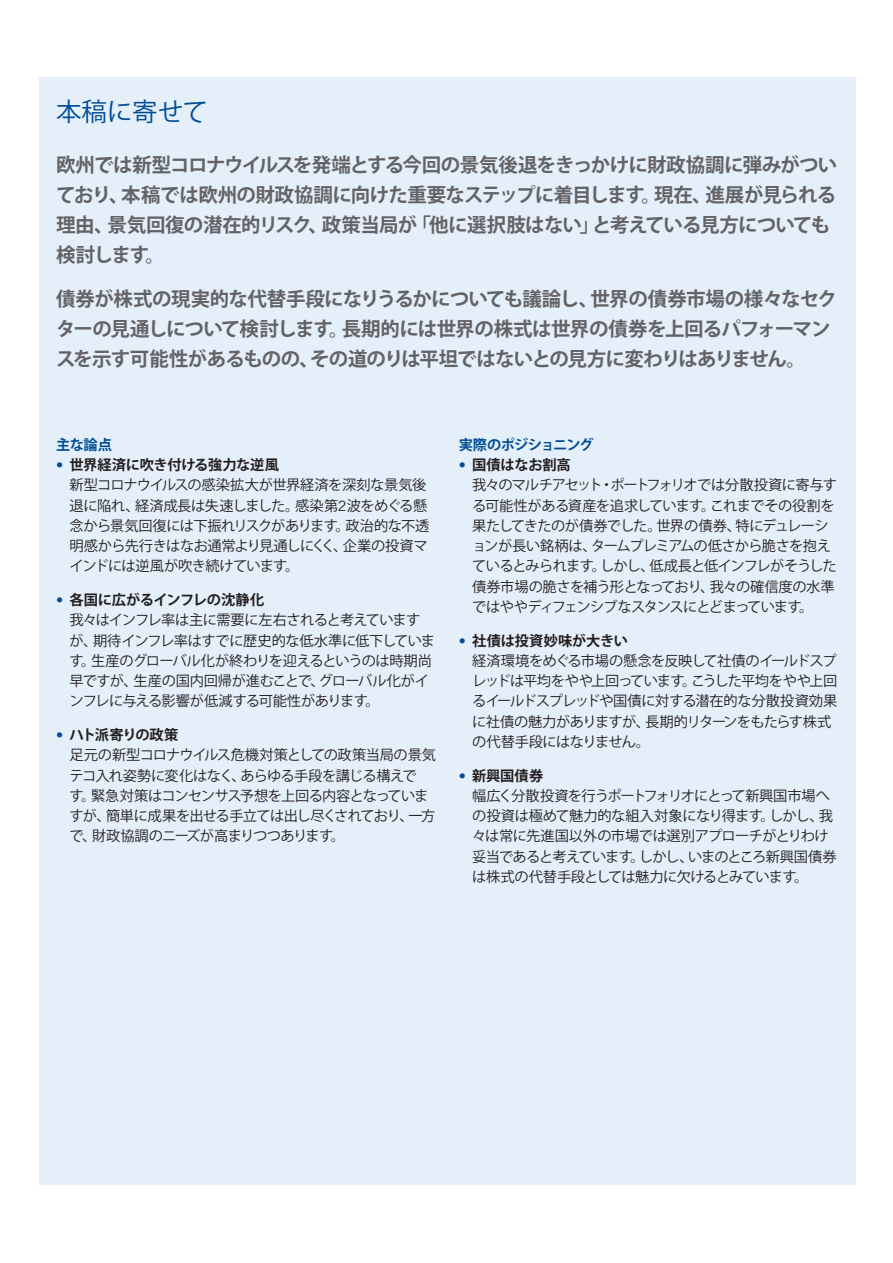
<style>
.page{position:relative;width:893px;height:1263px;background:#fff}
.page>*{position:absolute;margin:0;border:0;box-sizing:border-box;transform-origin:0 0}
.Heads{font:25.5px "Koz Go Pro";color:#004c97}
.Body_Copy{font:700 19.5px/30px "Koz Go Pro";letter-spacing:-.04em;color:#636366}
.Body_Copy-2{font:14.25px/20.2px "Koz Go Pro";letter-spacing:-.045em;color:#231f20}
.Body_Copy-3{font:700 14.25px "Koz Go Pro";letter-spacing:-.065em;color:#004c97}
.Body_Copy-4{font:700 14.25px "Koz Go Pro";letter-spacing:-.045em;color:#004c97}
.s1{font-family:"Trade Gothic LT Std Bd 2";color:#004c97}
.s2{font-weight:700}
.s3{font-family:"Trade Gothic LT Std"}
</style>
<div class="page">
<div style="left:39px;top:78px;width:817px;height:1107px;background:#e4eff9"></div>
<p class="Heads" style="left:56px;top:95px;width:153px">本稿に寄せて</p>
<p class="Body_Copy" style="left:56px;top:151px;width:783px">欧州では新型コロナウイルスを発端とする今回の景気後退をきっかけに財政協調に弾みがついており、本稿では欧州の財政協調に向けた重要なステップに着目します。現在、進展が見られる理由、景気回復の潜在的リスク、政策当局が「他に選択肢はない」と考えている見方についても検討します。</p>
<p class="Body_Copy" style="left:56px;top:285px;width:782px">債券が株式の現実的な代替手段になりうるかについても議論し、世界の債券市場の様々なセクターの見通しについて検討します。長期的には世界の株式は世界の債券を上回るパフォーマンスを示す可能性があるものの、その道のりは平坦ではないとの見方に変わりはありません。</p>
<p class="Body_Copy-4" style="left:56px;top:435px;width:58px">主な論点</p>
<p class="Body_Copy-2" style="left:70px;top:455px;width:361px;text-indent:-14px"><span class="s1">•</span> <span class="s2">世界経済に吹き付ける強力な逆風<br></span>新型コロナウイルスの感染拡大が世界経済を深刻な景気後退に陥れ、経済成長は失速しました。感染第<span class="s3">2</span>波をめぐる懸念から景気回復には下振れリスクがあります。政治的な不透明感から先行きはなお通常より見通しにくく、企業の投資マインドには逆風が吹き続けています。</p>
<p class="Body_Copy-2" style="left:70px;top:590px;width:367px;text-indent:-14px"><span class="s1">•</span> <span class="s2">各国に広がるインフレの沈静化<br></span>我々はインフレ率は主に需要に左右されると考えていますが、期待インフレ率はすでに歴史的な低水準に低下しています。生産のグローバル化が終わりを迎えるというのは時期尚早ですが、生産の国内回帰が進むことで、グローバル化がインフレに与える影響が低減する可能性があります。</p>
<p class="Body_Copy-2" style="left:70px;top:725px;width:368px;text-indent:-14px"><span class="s1">•</span> <span class="s2">ハト派寄りの政策<br></span>足元の新型コロナウイルス危機対策としての政策当局の景気テコ入れ姿勢に変化はなく、あらゆる手段を講じる構えで<br>す。緊急対策はコンセンサス予想を上回る内容となっていますが、簡単に成果を出せる手立ては出し尽くされており、一方で、財政協調のニーズが高まりつつあります。</p>
<p class="Body_Copy-3" style="left:459px;top:435px;width:137px">実際のポジショニング</p>
<p class="Body_Copy-2" style="left:472px;top:455px;width:366px;text-indent:-14px"><span class="s1">•</span> <span class="s2">国債はなお割高<br></span>我々のマルチアセット・ポートフォリオでは分散投資に寄与する可能性がある資産を追求しています。これまでその役割を果たしてきたのが債券でした。世界の債券、特にデュレーションが長い銘柄は、タームプレミアムの低さから脆さを抱えているとみられます。しかし、低成長と低インフレがそうした債券市場の脆さを補う形となっており、我々の確信度の水準ではややディフェンシブなスタンスにとどまっています。</p>
<p class="Body_Copy-2" style="left:472px;top:631px;width:367px;text-indent:-14px"><span class="s1">•</span> <span class="s2">社債は投資妙味が大きい<br></span>経済環境をめぐる市場の懸念を反映して社債のイールドスプレッドは平均をやや上回っています。こうした平均をやや上回るイールドスプレッドや国債に対する潜在的な分散投資効果に社債の魅力がありますが、長期的リターンをもたらす株式の代替手段にはなりません。</p>
<p class="Body_Copy-2" style="left:472px;top:766px;width:366px;text-indent:-14px"><span class="s1">•</span> <span class="s2">新興国債券<br></span>幅広く分散投資を行うポートフォリオにとって新興国市場への投資は極めて魅力的な組入対象になり得ます。しかし、我々は常に先進国以外の市場では選別アプローチがとりわけ妥当であると考えています。しかし、いまのところ新興国債券は株式の代替手段としては魅力に欠けるとみています。</p>
</div>
